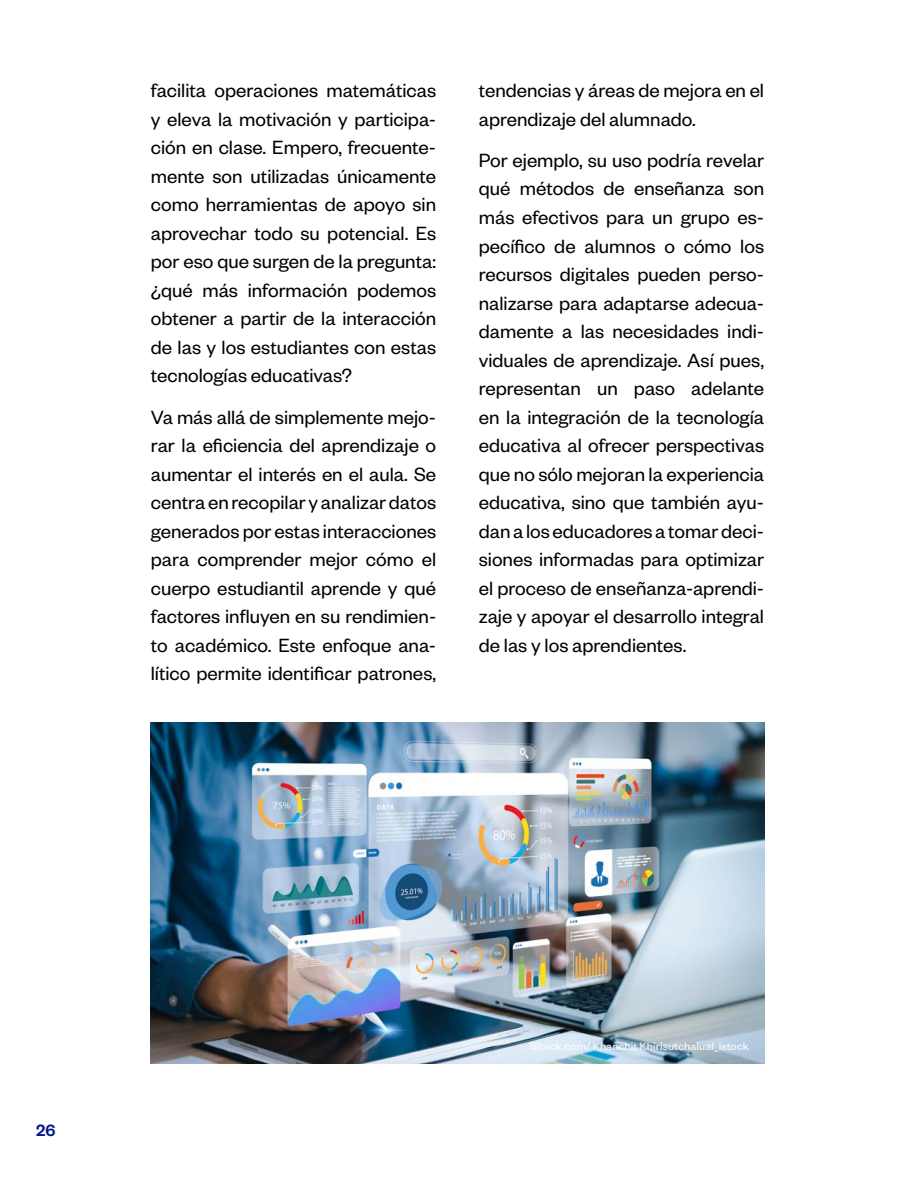
<style>
.page{position:relative;width:915px;height:1191px;background:#fff}
.page>*{position:absolute;margin:0;border:0;box-sizing:border-box;transform-origin:0 0}
.t1{font:21px/28.5px "Founders Grotesk";color:#000;text-align:justify}
.t2{font:500 18px "Founders Grotesk";color:#001689}
.t3{font:500 12px "Founders Grotesk";color:#fff}
</style>
<div class="page">
<img style="left:151px;top:723px;width:612px;height:340px">
<p class="t1" style="left:151px;top:75px;width:287px">facilita operaciones matemáticas y eleva la motivación y participa&shy;ción en clase. Empero, frecuente&shy;mente son utilizadas únicamente como herramientas de apoyo sin aprovechar todo su potencial. Es por eso que surgen de la pregunta: ¿qué más información podemos obtener a partir de la interacción de las y los estudiantes con estas tecnologías educativas?</p>
<p class="t1" style="left:151px;top:401px;width:287px">Va más allá de simplemente mejo&shy;rar la eficiencia del aprendizaje o aumentar el interés en el aula. Se centra en recopilar y analizar datos generados por estas interacciones para comprender mejor cómo el cuerpo estudiantil aprende y qué factores influyen en su rendimien&shy;to académico. Este enfoque ana&shy;lítico permite identificar patrones,</p>
<p class="t1" style="left:478px;top:75px;width:287px">tendencias y áreas de mejora en el aprendizaje del alumnado.</p>
<p class="t1" style="left:478px;top:145px;width:287px">Por ejemplo, su uso podría revelar qué métodos de enseñanza son más efectivos para un grupo es&shy;pecífico de alumnos o cómo los recursos digitales pueden perso&shy;nalizarse para adaptarse adecua&shy;damente a las necesidades indi&shy;viduales de aprendizaje. Así pues, representan un paso adelante en la integración de la tecnología educativa al ofrecer perspectivas que no sólo mejoran la experiencia educativa, sino que también ayu&shy;dan a los educadores a tomar deci&shy;siones informadas para optimizar el proceso de enseñanza-aprendi&shy;zaje y apoyar el desarrollo integral de las y los aprendientes.</p>
<p class="t2" style="left:36px;top:1119px;width:21px">26</p>
<p class="t3" style="left:530px;top:1038px;width:220px">iStock.com/ Khanchit Khirisutchalual_istock</p>
</div>
